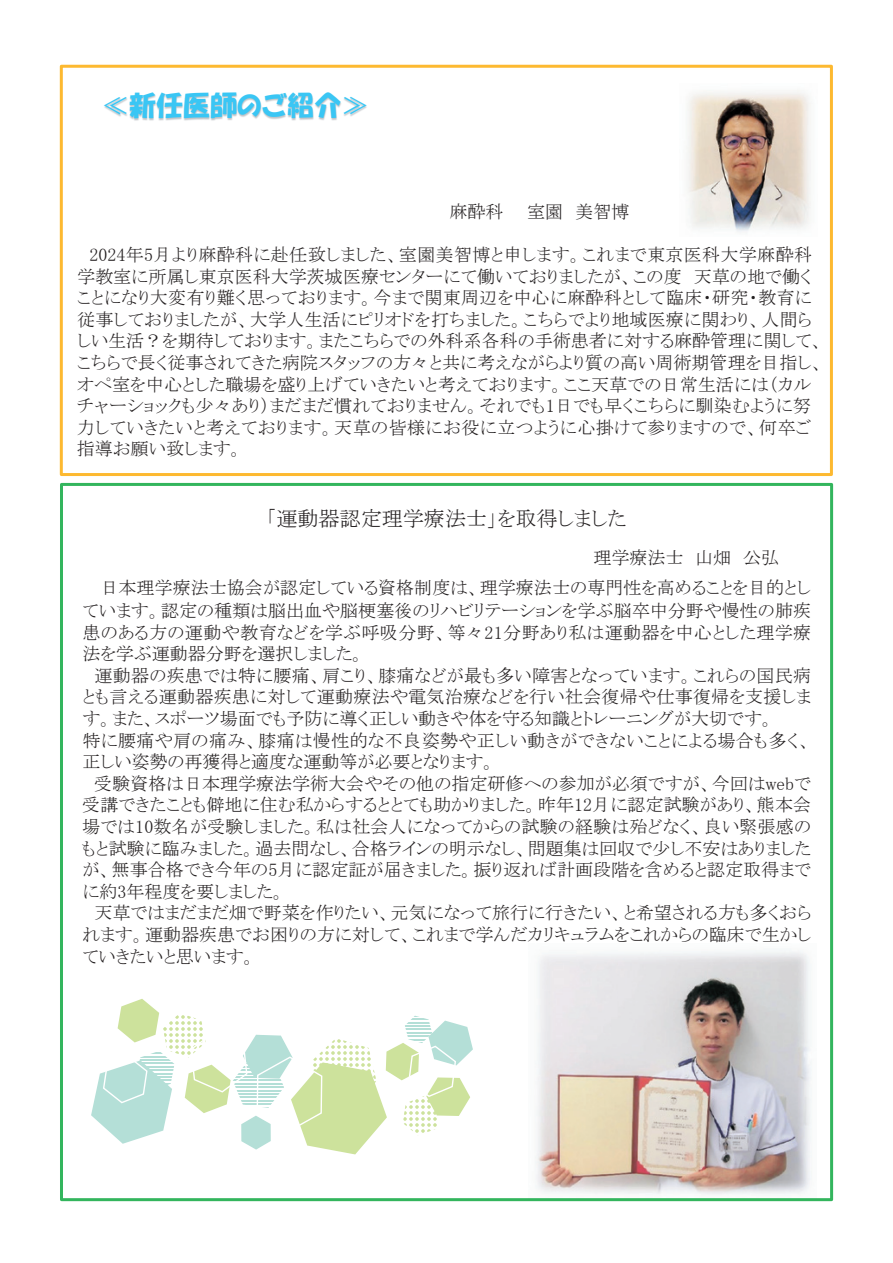
<style>
.page{position:relative;width:893px;height:1263px;background:#fff}
.page>*{position:absolute;margin:0;border:0;box-sizing:border-box;transform-origin:0 0}
.t1{font:27px "HGP Soei Kakupoptai";color:#3ac6f4}
.t2{font:21px "MS P Mincho";color:#231f20}
.t3{font:18px/21.6px "MS P Mincho";letter-spacing:.01em;color:#231f20}
</style>
<div class="page">
<img style="left:535px;top:950px;width:277px;height:244px">
<img style="left:104px;top:103px;width:7px;height:8px">
<img style="left:111px;top:93px;width:212px;height:28px">
<img style="left:323px;top:93px;width:44px;height:28px">
<div style="left:60px;top:65px;width:773px;height:411px;border:3px solid #fdb930"></div>
<img style="left:687px;top:90px;width:124px;height:142px">
<div style="left:60px;top:483px;width:773px;height:718px;border:3px solid #33b55d"></div>
<svg style="left:91px;top:999px;width:382px;height:155px"></svg>
<h1 class="t1" style="left:102px;top:92px;width:268px">≪新任医師のご紹介≫</h1>
<p class="t3" style="left:449px;top:200px;width:55px">麻酔科</p>
<p class="t3" style="left:527px;top:200px;width:104px">室園 美智博</p>
<p class="t3" style="left:77px;top:244px;width:748px;text-indent:13px">2024年5月より麻酔科に赴任致しました、室園美智博と申します。これまで東京医科大学麻酔科学教室に所属し東京医科大学茨城医療センターにて働いておりましたが、この度 天草の地で働くことになり大変有り難く思っております。今まで関東周辺を中心に麻酔科として臨床・研究・教育に従事しておりましたが、大学人生活にピリオドを打ちました。こちらでより地域医療に関わり、人間らしい生活？を期待しております。またこちらでの外科系各科の手術患者に対する麻酔管理に関して、こちらで長く従事されてきた病院スタッフの方々と共に考えながらより質の高い周術期管理を目指し、オペ室を中心とした職場を盛り上げていきたいと考えております。ここ天草での日常生活には（カルチャーショックも少々あり）まだまだ慣れておりません。それでも1日でも早くこちらに馴染むように努力していきたいと考えております。天草の皆様にお役に立つように心掛けて参りますので、何卒ご指導お願い致します。</p>
<p class="t2" style="left:266px;top:508px;width:362px">「運動器認定理学療法士」を取得しました</p>
<p class="t3" style="left:101px;top:542px;width:712px;line-height:30.9px;text-indent:493px">理学療法士 山畑 公弘<br>日本理学療法士協会が認定している資格制度は、理学療法士の専門性を高めることを目的とし</p>
<p class="t3" style="left:83px;top:600px;width:730px;text-align:justify">ています。認定の種類は脳出血や脳梗塞後のリハビリテーションを学ぶ脳卒中分野や慢性の肺疾患のある方の運動や教育などを学ぶ呼吸分野、等々21分野あり私は運動器を中心とした理学療法を学ぶ運動器分野を選択しました。</p>
<p class="t3" style="left:82px;top:664px;width:730px;text-indent:12px">運動器の疾患では特に腰痛、肩こり、膝痛などが最も多い障害となっています。これらの国民病とも言える運動器疾患に対して運動療法や電気治療などを行い社会復帰や仕事復帰を支援します。また、スポーツ場面でも予防に導く正しい動きや体を守る知識とトレーニングが大切です。<br>特に腰痛や肩の痛み、膝痛は慢性的な不良姿勢や正しい動きができないことによる場合も多く、正しい姿勢の再獲得と適度な運動等が必要となります。</p>
<p class="t3" style="left:82px;top:772px;width:730px;text-align:justify;text-indent:12px">受験資格は日本理学療法学術大会やその他の指定研修への参加が必須ですが、今回はwebで受講できたことも僻地に住む私からするととても助かりました。昨年12月に認定試験があり、熊本会場では10数名が受験しました。私は社会人になってからの試験の経験は殆どなく、良い緊張感のもと試験に臨みました。過去問なし、合格ラインの明示なし、問題集は回収で少し不安はありましたが、無事合格でき今年の5月に認定証が届きました。振り返れば計画段階を含めると認定取得までに約3年程度を要しました。</p>
<p class="t3" style="left:82px;top:902px;width:730px;text-align:justify;text-indent:12px">天草ではまだまだ畑で野菜を作りたい、元気になって旅行に行きたい、と希望される方も多くおられます。運動器疾患でお困りの方に対して、これまで学んだカリキュラムをこれからの臨床で生かしていきたいと思います。</p>
</div>
